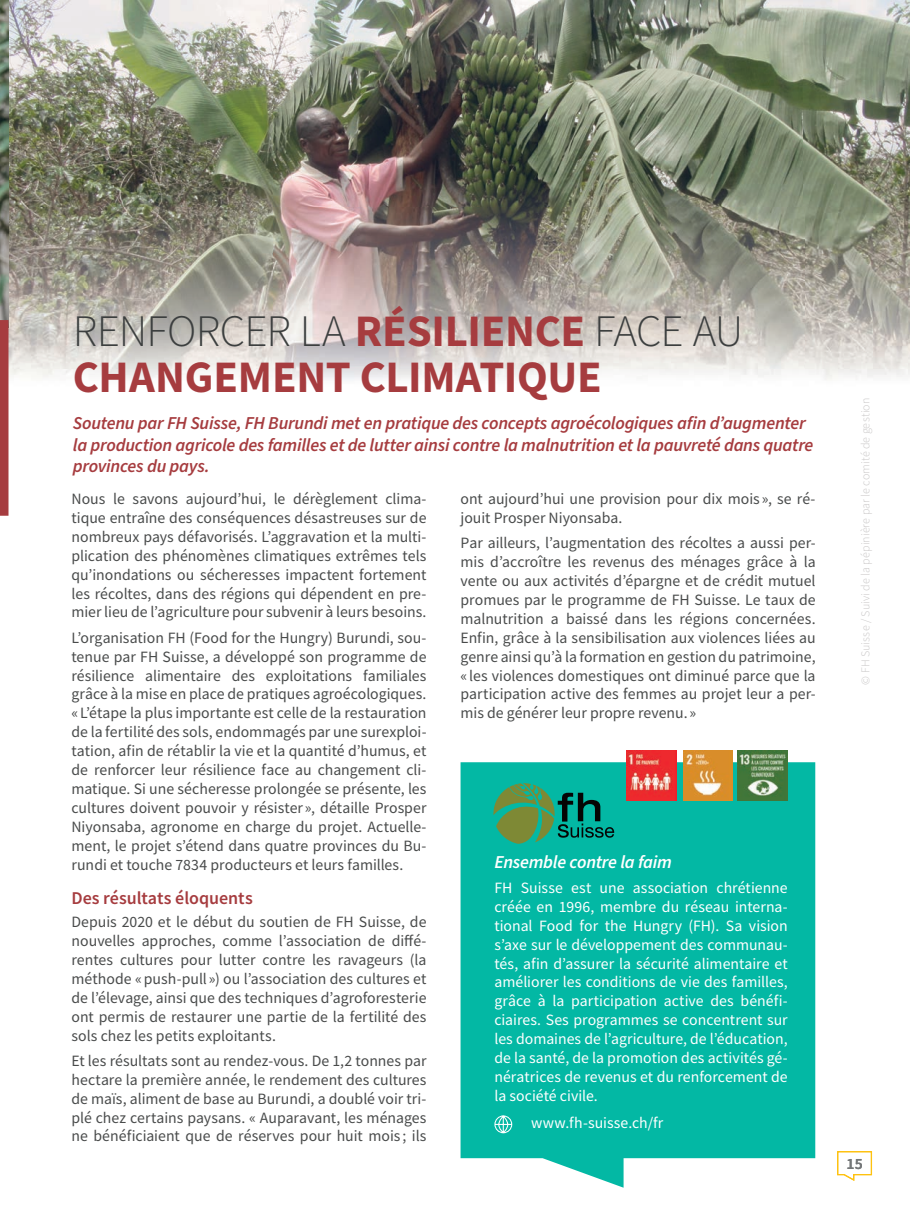
<style>
.page{position:relative;width:910px;height:1208px;background:#fff}
.page>*{position:absolute;margin:0;border:0;box-sizing:border-box;transform-origin:0 0}
.t1{font:700 45px/46.5px "Source Sans Pro";letter-spacing:-.005em;color:#a63c3f}
.t2{font:italic 600 18.15px/21.8px "Source Sans Pro";letter-spacing:-.015em;color:#a63c3f}
.t3{font:italic 600 18.15px "Source Sans Pro";letter-spacing:-.015em;color:#fff}
.t4{font:600 18px "Source Sans Pro";color:#a63c3f}
.t5{font:15.75px/18.9px "Source Sans Pro";color:#494b4b;text-align:justify}
.t6{font:15.75px/18.9px "Source Sans Pro";color:#fff;text-align:justify}
.t7{font:600 15.75px "Source Sans Pro";color:#747778}
.t8{font:300 12px "Source Sans Pro";letter-spacing:.01em;color:#c6c4c4}
.s1{font-weight:300;color:#3c3f3f}
</style>
<div class="page">
<img style="left:9px;top:0;width:901px;height:380px">
<svg style="left:461px;top:762px;width:354px;height:425px;background:#14bca9"></svg>
<img style="left:737px;top:750px;width:50px;height:50px">
<svg style="left:493px;top:783px;width:121px;height:60px;background:#29956f"></svg>
<svg style="left:494px;top:1115px;width:19px;height:19px"></svg>
<img style="left:0;top:0;width:9px;height:320px">
<svg style="left:0;top:320px;width:9px;height:196px;background:#aa4648"></svg>
<img style="left:683px;top:750px;width:50px;height:50px">
<img style="left:627px;top:750px;width:49px;height:50px">
<svg style="left:837px;top:1151px;width:36px;height:30px"></svg>
<h1 class="t1" style="left:73px;top:307px;width:672px"><span class="s1">RENFORCER LA</span> RÉSILIENCE <span class="s1">FACE AU<br></span>CHANGEMENT CLIMATIQUE</h1>
<p class="t2" style="left:73px;top:412px;width:742px">Soutenu par FH Suisse, FH Burundi met en pratique des concepts agroécologiques afin d’augmenter la production agricole des familles et de lutter ainsi contre la malnutrition et la pauvreté dans quatre provinces du pays.</p>
<p class="t5" style="left:71px;top:489px;width:357px">Nous le savons aujourd’hui, le dérèglement clima&shy;tique entraîne des conséquences désastreuses sur de nombreux pays défavorisés. L’aggravation et la multi&shy;plication des phénomènes climatiques extrêmes tels qu’inondations ou sécheresses impactent fortement les récoltes, dans des régions qui dépendent en pre&shy;mier lieu de l’agriculture pour subvenir à leurs besoins.</p>
<p class="t5" style="left:71px;top:628px;width:357px">L’organisation FH (Food for the Hungry) Burundi, sou&shy;tenue par FH Suisse, a développé son programme de résilience alimentaire des exploitations familiales grâce à la mise en place de pratiques agroécologiques. « L’étape la plus importante est celle de la restauration de la fertilité des sols, endommagés par une surexploi&shy;tation, afin de rétablir la vie et la quantité d’humus, et de renforcer leur résilience face au changement cli&shy;matique. Si une sécheresse prolongée se présente, les cultures doivent pouvoir y résister », détaille Prosper Niyonsaba, agronome en charge du projet. Actuelle&shy;ment, le projet s’étend dans quatre provinces du Bu&shy;rundi et touche 7834 producteurs et leurs familles.</p>
<p class="t4" style="left:71px;top:886px;width:183px">Des résultats éloquents</p>
<p class="t5" style="left:71px;top:912px;width:357px">Depuis 2020 et le début du soutien de FH Suisse, de nouvelles approches, comme l’association de diffé&shy;rentes cultures pour lutter contre les ravageurs (la méthode « push-pull ») ou l’association des cultures et de l’élevage, ainsi que des techniques d’agroforesterie ont permis de restaurer une partie de la fertilité des sols chez les petits exploitants.</p>
<p class="t5" style="left:71px;top:1051px;width:357px">Et les résultats sont au rendez-vous. De 1,2 tonnes par hectare la première année, le rendement des cultures de maïs, aliment de base au Burundi, a doublé voir tri&shy;plé chez certains paysans. « Auparavant, les ménages ne bénéficiaient que de réserves pour huit mois ; ils</p>
<p class="t5" style="left:461px;top:489px;width:356px">ont aujourd’hui une provision pour dix mois », se ré&shy;jouit Prosper Niyonsaba.</p>
<p class="t5" style="left:461px;top:533px;width:357px">Par ailleurs, l’augmentation des récoltes a aussi per&shy;mis d’accroître les revenus des ménages grâce à la vente ou aux activités d’épargne et de crédit mutuel promues par le programme de FH Suisse. Le taux de malnutrition a baissé dans les régions concernées.<br>Enfin, grâce à la sensibilisation aux violences liées au genre ainsi qu’à la formation en gestion du patrimoine, « les violences domestiques ont diminué parce que la participation active des femmes au projet leur a per&shy;mis de générer leur propre revenu. »</p>
<p class="t3" style="left:494px;top:850px;width:179px">Ensemble contre la faim</p>
<p class="t6" style="left:494px;top:878px;width:295px">FH Suisse est une association chrétienne créée en 1996, membre du réseau interna&shy;tional Food for the Hungry (FH). Sa vision s’axe sur le développement des communau&shy;tés, afin d’assurer la sécurité alimentaire et améliorer les conditions de vie des familles, grâce à la participation active des bénéfi&shy;ciaires. Ses programmes se concentrent sur les domaines de l’agriculture, de l’éducation, de la santé, de la promotion des activités gé&shy;nératrices de revenus et du renforcement de la société civile.</p>
<p class="t6" style="left:531px;top:1113px;width:134px">www.fh-suisse.ch/fr</p>
<p class="t8" style="left:857px;top:684px;width:288px;rotate:-90deg">© FH Suisse / Suivi de la pépinière par le comité de gestion</p>
<p class="t7" style="left:847px;top:1153px;width:18px">15</p>
</div>
